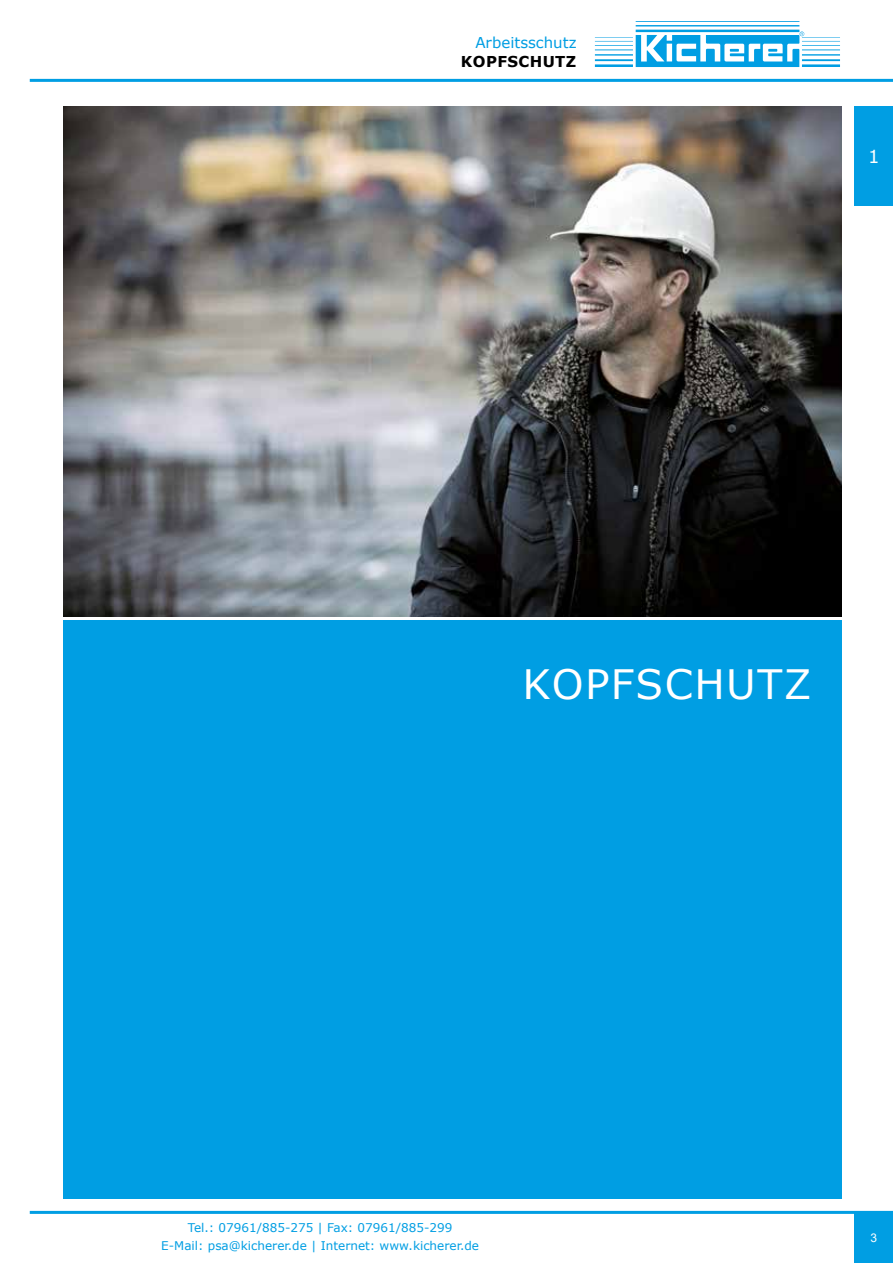
<style>
.page{position:relative;width:893px;height:1263px;background:#fff}
.page>*{position:absolute;margin:0;border:0;box-sizing:border-box;transform-origin:0 0}
.t1{font:40.5px "Verdana";letter-spacing:.035em;color:#fff}
.t2{font:18px "Verdana";color:#fff}
.t3{font:15px "Verdana";color:#009ee3}
.t4{font:700 15px "Verdana";letter-spacing:.025em;color:#000}
.t5{font:12px/18px "Verdana";color:#009ee3;text-align:center}
.t6{font:12px "Arial";color:#fff}
</style>
<div class="page">
<hr style="left:30px;top:79px;width:863px;height:3px;background:#009ee3">
<div style="left:854px;top:1211px;width:39px;height:52px;background:#009ee3"></div>
<svg style="left:595px;top:21px;width:245px;height:46px"></svg>
<div style="left:855px;top:106px;width:38px;height:99px;background:#009ee3"></div>
<hr style="left:30px;top:1211px;width:863px;height:3px;background:#009ee3">
<div style="left:64px;top:621px;width:778px;height:578px;background:#009ee3"></div>
<img style="left:64px;top:106px;width:778px;height:511px">
<p class="t3" style="left:475px;top:32px;width:103px">Arbeitsschutz</p>
<p class="t4" style="left:461px;top:51px;width:117px">KOPFSCHUTZ</p>
<h2 class="t2" style="left:868px;top:144px;width:13px">1</h2>
<h1 class="t1" style="left:523px;top:656px;width:290px">KOPFSCHUTZ</h1>
<p class="t5" style="left:161px;top:1219px;width:319px">Tel.: 07961/885-275 | Fax: 07961/885-299<br>E-Mail: psa@kicherer.de | Internet: www.kicherer.de</p>
<p class="t6" style="left:870px;top:1230px;width:8px">3</p>
</div>
